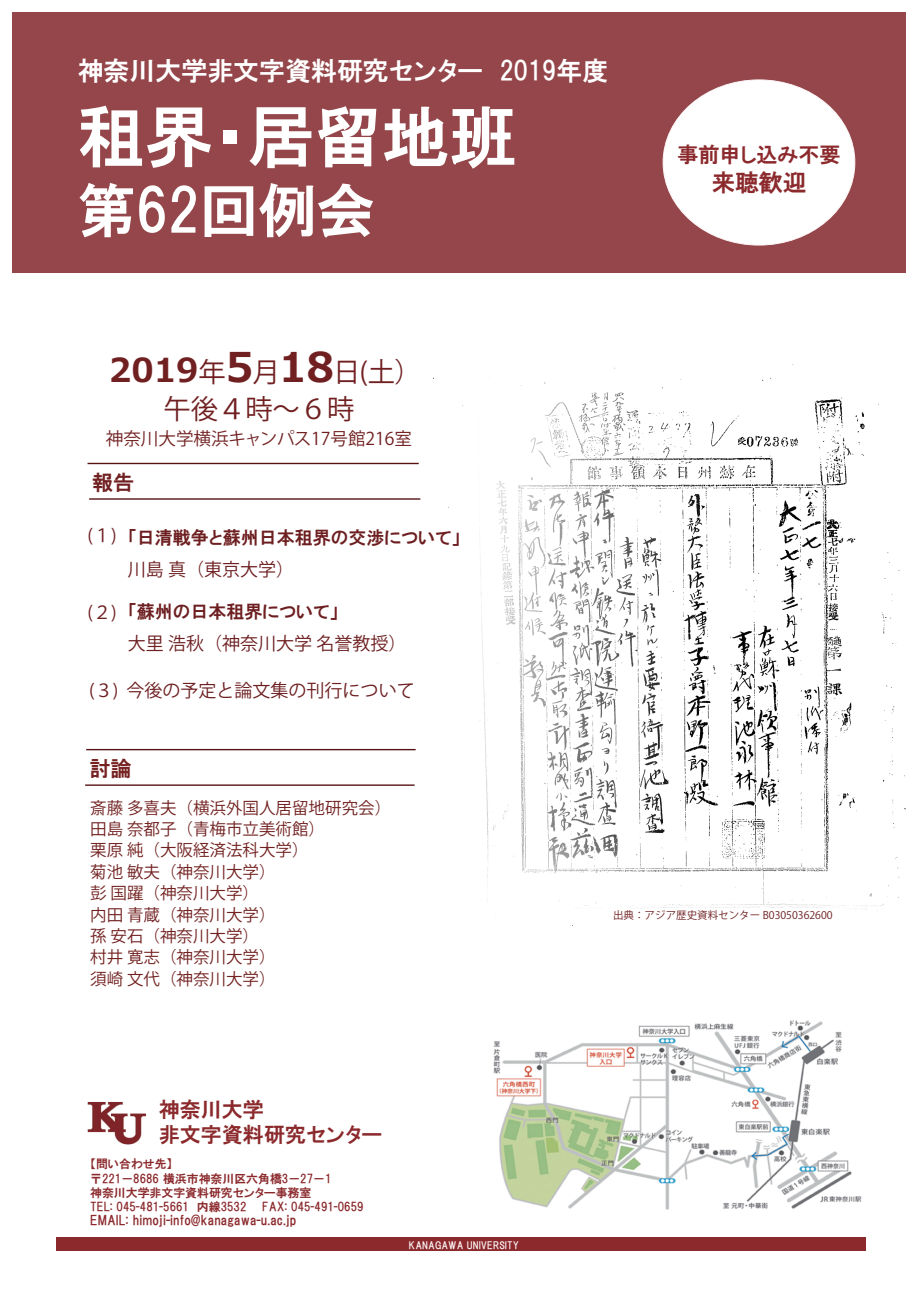
<style>
.page{position:relative;width:919px;height:1289px;background:#fff}
.page>*{position:absolute;margin:0;border:0;box-sizing:border-box;transform-origin:0 0}
.t1{font:67.5px "HGP Gothic E";color:#fff}
.t2{font:58.5px "HGP Gothic E";color:#fff}
.t3{font:27.3px/37.2px "Koz Go Pr 6 N";color:#712021;text-align:center}
.t4{font:25.95px "HGP Gothic E";color:#fff}
.t5{font:23.7px "HGP Gothic E";color:#8b292c}
.t6{font:21px/25.2px "HGP Gothic E";color:#8b292c}
.t7{font:21px "HGS Gothic E";color:#712021}
.t8{font:21px "HGS Gothic E";color:#762122}
.t9{font:18px "Koz Go Pr 6 N";color:#6d1e20}
.t10{font:18px "HGP Gothic E";color:#6d1e20}
.t11{font:17.55px "Koz Go Pr 6 N";color:#712021}
.t12{font:16.5px/21.3px "Koz Go Pr 6 N";color:#712120}
.t13{font:12.9px "HGP Gothic E";color:#8b292c}
.t14{font:11.85px/14.2px "HGP Gothic E";color:#8b292c}
.t15{font:10.5px "Koz Go Pr 6 N";color:#6d1f20}
.t16{font:9.9px "HGP Gothic E";color:#fdf6f7}
.s1{font-family:"Meiryo";font-weight:700;font-size:33px}
.s2{font-family:"Meiryo";font-weight:700;font-size:40.95px}
</style>
<div class="page">
<div style="left:13px;top:13px;width:893px;height:260px;background:#94464a"></div>
<div style="left:663px;top:80px;width:191px;height:165px;background:#fff;border-radius:50%"></div>
<img style="left:493px;top:1020px;width:369px;height:190px">
<img style="left:87px;top:1101px;width:60px;height:43px">
<div style="left:56px;top:1237px;width:810px;height:14px;background:#8b292c"></div>
<img style="left:87px;top:462px;width:98px;height:38px">
<img style="left:85px;top:748px;width:98px;height:38px">
<hr style="left:87px;top:463px;width:331px;height:1px;background:#551213">
<hr style="left:89px;top:498px;width:331px;height:1px;background:#551213">
<hr style="left:86px;top:749px;width:329px;height:1px;background:#551213">
<hr style="left:85px;top:784px;width:329px;height:1px;background:#551213">
<img style="left:732px;top:364px;width:173px;height:534px">
<svg style="left:732px;top:830px;width:157px;height:81px"></svg>
<svg style="left:433px;top:367px;width:299px;height:559px"></svg>
<h3 class="t4" style="left:78px;top:57px;width:532px">神奈川大学非文字資料研究センター　2019年度</h3>
<h1 class="t1" style="left:78px;top:103px;width:440px">租界・居留地班</h1>
<h2 class="t2" style="left:78px;top:181px;width:299px">第62回例会</h2>
<h3 class="t3" style="left:109px;top:354px;width:314px"><span class="s1">2019</span>年<span class="s2">5</span>月<span class="s2">18</span>日(土）午後４時～６時</h3>
<p class="t11" style="left:106px;top:428px;width:308px">神奈川大学横浜キャンパス17号館216室</p>
<p class="t7" style="left:92px;top:472px;width:43px">報告</p>
<p class="t9" style="left:87px;top:525px;width:31px">(１)</p>
<p class="t9" style="left:87px;top:602px;width:31px">(２)</p>
<p class="t10" style="left:128px;top:529px;width:334px">「日清戦争と蘇州日本租界の交渉について」</p>
<p class="t9" style="left:128px;top:559px;width:168px">川島 真（東京大学）</p>
<p class="t10" style="left:128px;top:603px;width:212px">「蘇州の日本租界について」</p>
<p class="t9" style="left:128px;top:633px;width:280px">大里 浩秋（神奈川大学 名誉教授）</p>
<p class="t9" style="left:89px;top:680px;width:327px">(３) 今後の予定と論文集の刊行について</p>
<p class="t8" style="left:89px;top:757px;width:43px">討論</p>
<p class="t6" style="left:677px;top:142px;width:165px">事前申し込み不要</p>
<h3 class="t5" style="left:711px;top:170px;width:97px">来聴歓迎</h3>
<p class="t12" style="left:90px;top:797px;width:302px">斎藤 多喜夫（横浜外国人居留地研究会）田島 奈都子（青梅市立美術館）<br>栗原 純（大阪経済法科大学）<br>菊池 敏夫（神奈川大学）<br>彭 国躍（神奈川大学）<br>内田 青蔵（神奈川大学）<br>孫 安石（神奈川大学）<br>村井 寛志（神奈川大学）<br>須崎 文代（神奈川大学）</p>
<p class="t6" style="left:159px;top:1096px;width:224px">神奈川大学<br>非文字資料研究センター</p>
<p class="t14" style="left:90px;top:1156px;width:275px">【問い合わせ先】<br>〒221－8686 横浜市神奈川区六角橋3－27－1<br>神奈川大学非文字資料研究センター事務室<br>TEL: 045-481-5661　内線3532　　FAX: 045-491-0659</p>
<p class="t13" style="left:90px;top:1213px;width:208px">EMAIL: himoji-info@kanagawa-u.ac.jp</p>
<p class="t16" style="left:409px;top:1240px;width:112px">KANAGAWA UNIVERSITY</p>
<p class="t15" style="left:613px;top:908px;width:221px">出典：アジア歴史資料センター B03050362600</p>
</div>
